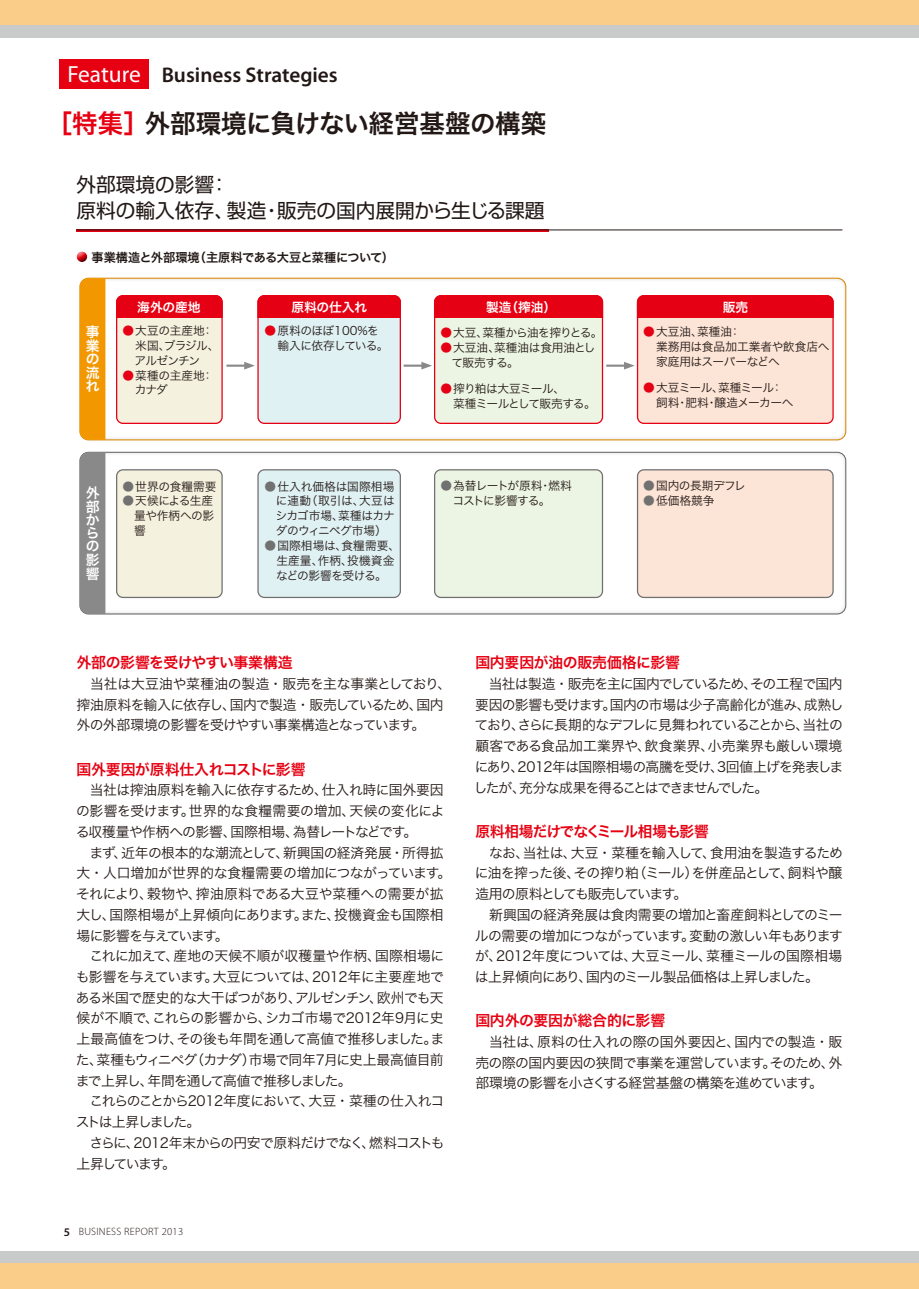
<style>
.page{position:relative;width:919px;height:1289px;background:#fff}
.page>*{position:absolute;margin:0;border:0;box-sizing:border-box;transform-origin:0 0}
.t1{font:25.5px "Hira Kaku Pro W6";letter-spacing:-.01em;color:#221815}
.t2{font:600 21.3px "Myriad Pro";color:#221815}
.t3{font:19.65px/26.5px "Shin Go Pro";color:#221815}
.t4{font:14.85px "Hira Kaku Pro W6";letter-spacing:-.025em;color:#e60012}
.t5{font:14.85px "Hira Kaku Pro W6";letter-spacing:-.06em;color:#e60012}
.t6{font:13.8px/20.7px "Hira Kaku Pro W3";letter-spacing:-.045em;color:#221815}
.t7{font:13.8px/13.5px "Hira Kaku Pro W6";color:#fff}
.t8{font:12.75px "Hira Kaku Pro W6";color:#fff}
.t9{font:12.15px "Hira Kaku Pro W6";letter-spacing:-.03em;color:#221815}
.t10{font:11.7px/14.9px "Hira Kaku Pro W3";letter-spacing:-.03em;color:#231916}
.t11{font:11.7px/14.9px "Hira Kaku Pro W3";letter-spacing:-.065em;color:#231916}
.t12{font:11.7px/14.9px "Hira Kaku Pro W3";letter-spacing:.005em;color:#231916;text-align:center}
.t13{font:11.7px/14.9px "Hira Kaku Pro W3";letter-spacing:-.075em;color:#231916}
.t14{font:11.7px "Hira Kaku Pro W3";color:#231916}
.t15{font:300 10.65px "Myriad Pro";letter-spacing:.025em;color:#221815}
.s1{font-weight:400;font-size:23.4px;color:#fff}
.s2{color:#e60012}
.s3{color:#e60013}
.s4{color:#727171}
.s5{font-weight:600;font-size:11.7px}
</style>
<div class="page">
<div style="left:0;top:0;width:918px;height:26px;background:#facd89"></div>
<div style="left:0;top:26px;width:918px;height:12px;background:#c9caca"></div>
<div style="left:0;top:1250px;width:918px;height:13px;background:#c9caca"></div>
<div style="left:0;top:1263px;width:918px;height:25px;background:#facd89"></div>
<div style="left:60px;top:60px;width:89px;height:29px;background:#e60012"></div>
<hr style="left:77px;top:230px;width:472px;height:2px;background:#e60012">
<hr style="left:77px;top:230px;width:765px;height:1px;background:#221815">
<div style="left:79px;top:278px;width:767px;height:162px;border:1px solid #9e9e9f;border-radius:9px"></div>
<div style="left:80px;top:278px;width:25px;height:162px;background:#f39700"></div>
<div style="left:79px;top:452px;width:767px;height:162px;border:1px solid #9e9e9f;border-radius:9px"></div>
<div style="left:80px;top:452px;width:25px;height:162px;background:#898989"></div>
<hr style="left:226px;top:364px;width:20px;height:3px;background:#898989">
<svg style="left:244px;top:362px;width:11px;height:7px"></svg>
<hr style="left:403px;top:364px;width:21px;height:3px;background:#898989">
<svg style="left:421px;top:362px;width:11px;height:7px"></svg>
<hr style="left:606px;top:364px;width:20px;height:3px;background:#898989">
<svg style="left:624px;top:362px;width:10px;height:7px"></svg>
<div style="left:117px;top:296px;width:105px;height:127px;background:#f5f1df;border-radius:6px"></div>
<div style="left:116px;top:295px;width:107px;height:129px;border:1px solid #e60013;border-radius:6px"></div>
<div style="left:116px;top:295px;width:107px;height:23px;background:#e60013"></div>
<div style="left:258px;top:296px;width:142px;height:127px;background:#e0f1f4;border-radius:6px"></div>
<div style="left:257px;top:295px;width:144px;height:129px;border:1px solid #e60013;border-radius:6px"></div>
<div style="left:257px;top:295px;width:144px;height:23px;background:#e60013"></div>
<div style="left:434px;top:296px;width:168px;height:127px;background:#ecf5e3;border-radius:6px"></div>
<div style="left:434px;top:295px;width:169px;height:129px;border:1px solid #e60013;border-radius:6px"></div>
<div style="left:434px;top:295px;width:169px;height:23px;background:#e60013"></div>
<div style="left:637px;top:296px;width:196px;height:127px;background:#fce4d6;border-radius:6px"></div>
<div style="left:637px;top:295px;width:196px;height:129px;border:1px solid #e60013;border-radius:6px"></div>
<div style="left:636px;top:295px;width:198px;height:23px;background:#e60013"></div>
<div style="left:117px;top:470px;width:105px;height:127px;background:#f5f1df;border-radius:6px"></div>
<div style="left:116px;top:469px;width:107px;height:129px;border:1px solid #727171;border-radius:6px"></div>
<div style="left:258px;top:470px;width:142px;height:127px;background:#e0f1f4;border-radius:6px"></div>
<div style="left:257px;top:469px;width:144px;height:129px;border:1px solid #727171;border-radius:6px"></div>
<div style="left:434px;top:470px;width:168px;height:127px;background:#ecf5e3;border-radius:6px"></div>
<div style="left:434px;top:469px;width:169px;height:129px;border:1px solid #727171;border-radius:6px"></div>
<div style="left:637px;top:470px;width:196px;height:127px;background:#fce4d6;border-radius:6px"></div>
<div style="left:637px;top:469px;width:196px;height:129px;border:1px solid #727171;border-radius:6px"></div>
<div style="left:76px;top:251px;width:13px;height:11px;background:#221815;opacity:.75"></div>
<h2 class="t2" style="left:68px;top:61px;width:272px"><span class="s1">Feature</span> Business Strategies</h2>
<h1 class="t1" style="left:47px;top:100px;width:501px"><span class="s2">［特集］</span>外部環境に負けない経営基盤の構築</h1>
<h3 class="t3" style="left:77px;top:169px;width:469px">外部環境の影響：<br>原料の輸入依存、製造・販売の国内展開から生じる課題</h3>
<p class="t9" style="left:91px;top:246px;width:304px">事業構造と外部環境（主原料である大豆と菜種について）</p>
<p class="t7" style="left:86px;top:325px;width:15px;text-align:justify">事業の流れ</p>
<p class="t8" style="left:137px;top:295px;width:65px">海外の産地</p>
<p class="t10" style="left:135px;top:322px;width:86px;text-indent:-12px"><span class="s3">●</span> 大豆の主産地：米国、ブラジル、アルゼンチン</p>
<p class="t10" style="left:135px;top:367px;width:80px;text-indent:-12px"><span class="s3">●</span> 菜種の主産地：カナダ</p>
<p class="t7" style="left:86px;top:485px;width:15px">外部からの影響</p>
<p class="t14" style="left:122px;top:476px;width:95px"><span class="s4">●</span>世界の食糧需要</p>
<p class="t10" style="left:134px;top:493px;width:81px;text-align:justify;text-indent:-12px"><span class="s4">●</span>天候による生産量や作柄への影響</p>
<p class="t8" style="left:291px;top:295px;width:78px">原料の仕入れ</p>
<p class="t10" style="left:277px;top:322px;width:112px;text-indent:-13px"><span class="s3">●</span> 原料のほぼ100%を輸入に依存している。</p>
<p class="t10" style="left:275px;top:478px;width:121px;text-align:justify;text-indent:-11px"><span class="s4">●</span>仕入れ価格は国際相場に連動（取引は、大豆はシカゴ市場、菜種はカナダのウィニペグ市場）</p>
<p class="t12" style="left:264px;top:537px;width:137px"><span class="s4">●</span>国際相場は、食糧需要、生産量、作柄、投機資金<br>などの影響を受ける。</p>
<p class="t8" style="left:486px;top:295px;width:72px">製造（搾油）</p>
<p class="t11" style="left:440px;top:324px;width:164px"><span class="s3">●</span> 大豆、菜種から油を搾りとる。</p>
<p class="t10" style="left:451px;top:339px;width:145px;text-indent:-11px"><span class="s3">●</span> 大豆油、菜種油は食用油として販売する。</p>
<p class="t13" style="left:453px;top:380px;width:144px;text-indent:-13px"><span class="s3">●</span> 搾り粕は大豆ミール、<br>菜種ミールとして販売する。</p>
<p class="t8" style="left:722px;top:295px;width:27px">販売</p>
<p class="t10" style="left:656px;top:323px;width:175px;text-indent:-13px"><span class="s3">●</span> 大豆油、菜種油：<br>業務用は食品加工業者や飲食店へ家庭用はスーパーなどへ</p>
<p class="t10" style="left:656px;top:379px;width:139px;text-indent:-13px"><span class="s3">●</span> 大豆ミール、菜種ミール：飼料・肥料・醸造メーカーへ</p>
<p class="t11" style="left:452px;top:477px;width:121px;text-indent:-12px"><span class="s4">●</span> 為替レートが原料・燃料コストに影響する。</p>
<p class="t10" style="left:643px;top:477px;width:104px"><span class="s4">●</span>国内の長期デフレ</p>
<p class="t10" style="left:643px;top:492px;width:73px"><span class="s4">●</span>低価格競争</p>
<p class="t4" style="left:76px;top:649px;width:218px">外部の影響を受けやすい事業構造</p>
<p class="t6" style="left:76px;top:672px;width:376px">　当社は大豆油や菜種油の製造・販売を主な事業としており、搾油原料を輸入に依存し、国内で製造・販売しているため、国内外の外部環境の影響を受けやすい事業構造となっています。</p>
<p class="t4" style="left:76px;top:755px;width:231px">国外要因が原料仕入れコストに影響</p>
<p class="t6" style="left:76px;top:778px;width:377px">　当社は搾油原料を輸入に依存するため、仕入れ時に国外要因の影響を受けます。世界的な食糧需要の増加、天候の変化による収穫量や作柄への影響、国際相場、為替レートなどです。<br>　まず、近年の根本的な潮流として、新興国の経済発展・所得拡大・人口増加が世界的な食糧需要の増加につながっています。それにより、穀物や、搾油原料である大豆や菜種への需要が拡大し、国際相場が上昇傾向にあります。また、投機資金も国際相場に影響を与えています。<br>　これに加えて、産地の天候不順が収穫量や作柄、国際相場にも影響を与えています。大豆については、2012年に主要産地である米国で歴史的な大干ばつがあり、アルゼンチン、欧州でも天候が不順で、これらの影響から、シカゴ市場で2012年9月に史上最高値をつけ、その後も年間を通して高値で推移しました。また、菜種もウィニペグ（カナダ）市場で同年7月に史上最高値目前まで上昇し、年間を通して高値で推移しました。<br>　これらのことから2012年度において、大豆・菜種の仕入れコストは上昇しました。<br>　さらに、2012年末からの円安で原料だけでなく、燃料コストも上昇しています。</p>
<p class="t15" style="left:64px;top:1225px;width:121px"><span class="s5">5</span> BUSINESS REPORT 2013</p>
<p class="t4" style="left:475px;top:649px;width:206px">国内要因が油の販売価格に影響</p>
<p class="t6" style="left:474px;top:672px;width:371px;text-align:justify">　当社は製造・販売を主に国内でしているため、その工程で国内要因の影響も受けます。国内の市場は少子高齢化が進み、成熟しており、さらに長期的なデフレに見舞われていることから、当社の顧客である食品加工業界や、飲食業界、小売業界も厳しい環境にあり、2012年は国際相場の高騰を受け、3回値上げを発表しましたが、充分な成果を得ることはできませんでした。</p>
<p class="t5" style="left:475px;top:817px;width:235px">原料相場だけでなくミール相場も影響</p>
<p class="t6" style="left:475px;top:841px;width:370px">　なお、当社は、大豆・菜種を輸入して、食用油を製造するために油を搾った後、その搾り粕（ミール）を併産品として、飼料や醸造用の原料としても販売しています。<br>　新興国の経済発展は食肉需要の増加と畜産飼料としてのミールの需要の増加につながっています。変動の激しい年もありますが、2012年度については、大豆ミール、菜種ミールの国際相場は上昇傾向にあり、国内のミール製品価格は上昇しました。</p>
<p class="t4" style="left:475px;top:1007px;width:191px">国内外の要因が総合的に影響</p>
<p class="t6" style="left:475px;top:1030px;width:368px;text-align:justify">　当社は、原料の仕入れの際の国外要因と、国内での製造・販売の際の国内要因の狭間で事業を運営しています。そのため、外部環境の影響を小さくする経営基盤の構築を進めています。</p>
</div>
